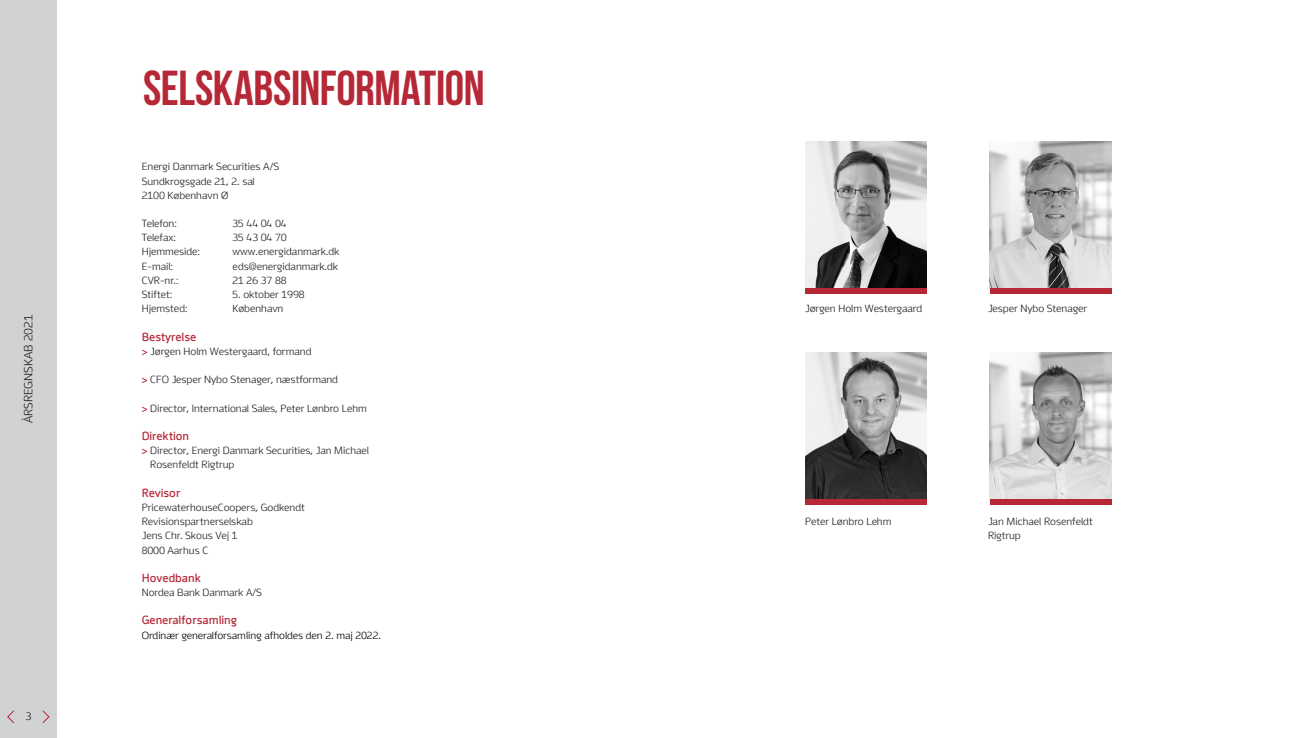
<style>
.page{position:relative;width:1304px;height:738px;background:#fff}
.page>*{position:absolute;margin:0;border:0;box-sizing:border-box;transform-origin:0 0}
.ED18_-_Heading_H1{font:49px "Bebas Neue";letter-spacing:-.01em;color:#b72837}
.ED18_subhead_level_1{font:700 12px "Energi";color:#b72837}
.t1{font:300 12px "Energi";color:#231f20}
.t2{font:300 11px "Energi";color:#231f20}
.ED18_basic_text{font:300 10.5px/14.2px "Energi";color:#231f20}
.ED18_basic_text-2{font:300 10.5px "Energi";color:#000}
.s1{font-weight:700;color:#b72837}
</style>
<div class="page">
<img style="left:805px;top:142px;width:122px;height:146px">
<div style="left:805px;top:288px;width:122px;height:6px;background:#b72837"></div>
<img style="left:990px;top:142px;width:122px;height:146px">
<div style="left:990px;top:288px;width:122px;height:6px;background:#b72837"></div>
<img style="left:805px;top:352px;width:122px;height:146px">
<div style="left:805px;top:498px;width:122px;height:6px;background:#b72837"></div>
<img style="left:990px;top:352px;width:122px;height:146px">
<div style="left:990px;top:498px;width:122px;height:6px;background:#b72837"></div>
<div style="left:0;top:0;width:57px;height:737px;background:#d1d2d4"></div>
<svg style="left:7px;top:710px;width:7px;height:13px"></svg>
<svg style="left:42px;top:710px;width:8px;height:13px"></svg>
<p class="t1" style="left:22px;top:423px;width:110px;rotate:-90deg">ÅRSREGNSKAB 2021</p>
<p class="t2" style="left:25px;top:710px;width:8px">3</p>
<p class="ED18_-_Heading_H1" style="left:143px;top:61px;width:343px">SELSKABSINFORMATION</p>
<p class="ED18_basic_text" style="left:142px;top:160px;width:139px">Energi Danmark Securities A/S<br>Sundkrogsgade 21, 2. sal<br>2100 København Ø</p>
<p class="ED18_basic_text" style="left:142px;top:216px;width:37px">Telefon:</p>
<p class="ED18_basic_text" style="left:232px;top:216px;width:56px">35 44 04 04</p>
<p class="ED18_basic_text" style="left:142px;top:230px;width:36px">Telefax:</p>
<p class="ED18_basic_text" style="left:232px;top:230px;width:56px">35 43 04 70</p>
<p class="ED18_basic_text" style="left:142px;top:245px;width:60px">Hjemmeside:</p>
<p class="ED18_basic_text" style="left:232px;top:245px;width:108px">www.energidanmark.dk</p>
<p class="ED18_basic_text" style="left:142px;top:259px;width:33px">E-mail:</p>
<p class="ED18_basic_text" style="left:232px;top:259px;width:107px">eds@energidanmark.dk</p>
<p class="ED18_basic_text" style="left:142px;top:273px;width:38px">CVR-nr.:</p>
<p class="ED18_basic_text" style="left:232px;top:273px;width:56px">21 26 37 88</p>
<p class="ED18_basic_text" style="left:142px;top:287px;width:32px">Stiftet:</p>
<p class="ED18_basic_text" style="left:232px;top:287px;width:74px">5. oktober 1998</p>
<p class="ED18_basic_text" style="left:142px;top:301px;width:47px">Hjemsted:</p>
<p class="ED18_basic_text" style="left:232px;top:301px;width:52px">København</p>
<p class="ED18_subhead_level_1" style="left:142px;top:329px;width:56px">Bestyrelse</p>
<p class="ED18_basic_text" style="left:142px;top:344px;width:171px"><span class="s1">&gt;</span> Jørgen Holm Westergaard, formand</p>
<p class="ED18_basic_text" style="left:142px;top:372px;width:198px"><span class="s1">&gt;</span> CFO Jesper Nybo Stenager, næstformand</p>
<p class="ED18_basic_text" style="left:142px;top:401px;width:227px"><span class="s1">&gt;</span> Director, International Sales, Peter Lønbro Lehm</p>
<p class="ED18_subhead_level_1" style="left:142px;top:428px;width:49px">Direktion</p>
<p class="ED18_basic_text" style="left:150px;top:443px;width:220px;text-indent:-9px"><span class="s1">&gt;</span> Director, Energi Danmark Securities, Jan Michael<br>Rosenfeldt Rigtrup</p>
<p class="ED18_subhead_level_1" style="left:142px;top:485px;width:40px">Revisor</p>
<p class="ED18_basic_text" style="left:142px;top:500px;width:165px">PricewaterhouseCoopers, Godkendt<br>Revisionspartnerselskab<br>Jens Chr. Skous Vej 1<br>8000 Aarhus C</p>
<p class="ED18_subhead_level_1" style="left:142px;top:570px;width:60px">Hovedbank</p>
<p class="ED18_basic_text" style="left:142px;top:585px;width:122px">Nordea Bank Danmark A/S</p>
<p class="ED18_subhead_level_1" style="left:142px;top:613px;width:97px">Generalforsamling</p>
<p class="ED18_basic_text-2" style="left:142px;top:629px;width:241px">Ordinær generalforsamling afholdes den 2. maj 2022.</p>
<p class="ED18_basic_text" style="left:805px;top:301px;width:119px">Jørgen Holm Westergaard</p>
<p class="ED18_basic_text" style="left:988px;top:301px;width:101px">Jesper Nybo Stenager</p>
<p class="ED18_basic_text" style="left:805px;top:514px;width:88px">Peter Lønbro Lehm</p>
<p class="ED18_basic_text" style="left:988px;top:514px;width:106px">Jan Michael Rosenfeldt<br>Rigtrup</p>
</div>
